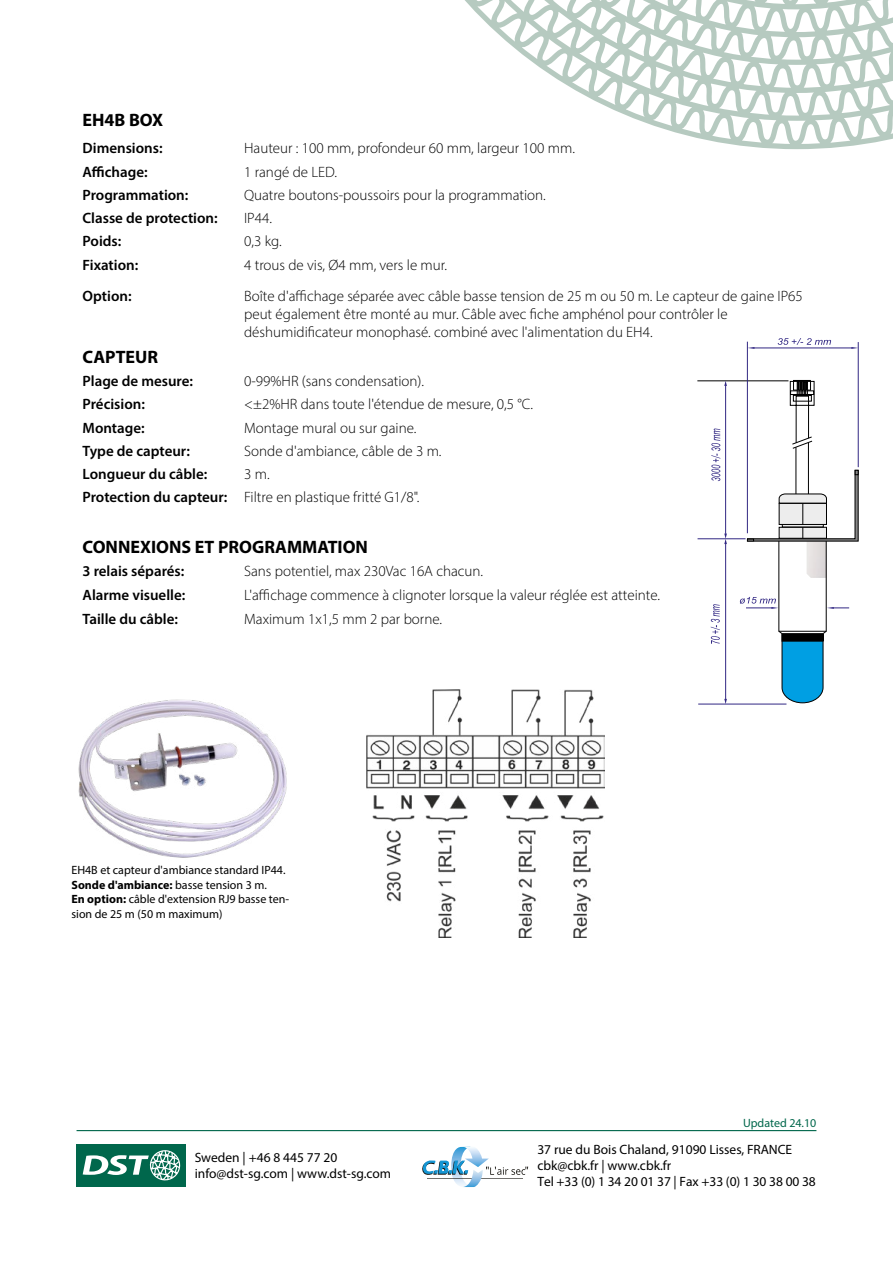
<style>
.page{position:relative;width:893px;height:1263px;background:#fff}
.page>*{position:absolute;margin:0;border:0;box-sizing:border-box;transform-origin:0 0}
.t1{font:700 18px "Myriad Pro";color:#000}
.t2{font:300 15px/18px "Myriad Pro";color:#000}
.t3{font:600 15px "Myriad Pro";color:#000}
.t4{font:13.5px/16.2px "Myriad Pro";color:#000}
.t5{font:12px/14.4px "Myriad Pro";color:#000}
.t6{font:12px "Myriad Pro";color:#00674b}
.s1{font-weight:600}
.s2{font-weight:700}
</style>
<div class="page">
<hr style="left:77px;top:1130px;width:739px;height:1px;background:#00674b">
<svg style="left:465px;top:0;width:428px;height:149px"></svg>
<div style="left:77px;top:1144px;width:109px;height:42px;background:#00674c"></div>
<svg style="left:83px;top:1150px;width:98px;height:31px"></svg>
<img style="left:78px;top:699px;width:209px;height:159px">
<hr style="left:698px;top:704px;width:88px;height:1px;background:#312783">
<hr style="left:747px;top:342px;width:1px;height:191px;background:#312783">
<hr style="left:858px;top:342px;width:1px;height:125px;background:#312783">
<hr style="left:754px;top:348px;width:98px;height:1px;background:#312783">
<svg style="left:747px;top:347px;width:7px;height:2px"></svg>
<svg style="left:851px;top:347px;width:7px;height:2px"></svg>
<svg style="left:778px;top:338px;width:53px;height:7px"></svg>
<svg style="left:697px;top:380px;width:162px;height:324px"></svg>
<img style="left:367px;top:690px;width:237px;height:248px">
<svg style="left:422px;top:1147px;width:106px;height:40px"></svg>
<p class="t1" style="left:83px;top:108px;width:82px">EH4B BOX</p>
<p class="t3" style="left:83px;top:139px;width:82px">Dimensions:</p>
<p class="t2" style="left:244px;top:139px;width:332px">Hauteur : 100 mm, profondeur 60 mm, largeur 100 mm.</p>
<p class="t3" style="left:83px;top:162px;width:67px">Affichage:</p>
<p class="t2" style="left:244px;top:162px;width:94px">1 rangé de LED.</p>
<p class="t3" style="left:83px;top:185px;width:107px">Programmation:</p>
<p class="t2" style="left:244px;top:186px;width:303px">Quatre boutons-poussoirs pour la programmation.</p>
<p class="t3" style="left:83px;top:208px;width:137px">Classe de protection:</p>
<p class="t2" style="left:244px;top:209px;width:29px">IP44.</p>
<p class="t3" style="left:83px;top:232px;width:40px">Poids:</p>
<p class="t2" style="left:244px;top:232px;width:39px">0,3 kg.</p>
<p class="t3" style="left:83px;top:255px;width:57px">Fixation:</p>
<p class="t2" style="left:244px;top:255px;width:205px">4 trous de vis, Ø4 mm, vers le mur.</p>
<p class="t3" style="left:83px;top:287px;width:51px">Option:</p>
<p class="t2" style="left:244px;top:287px;width:560px">Boîte d'affichage séparée avec câble basse tension de 25 m ou 50 m. Le capteur de gaine IP65 peut également être monté au mur. Câble avec fiche amphénol pour contrôler le déshumidificateur monophasé. combiné avec l'alimentation du EH4.</p>
<p class="t1" style="left:83px;top:345px;width:77px">CAPTEUR</p>
<p class="t3" style="left:83px;top:371px;width:112px">Plage de mesure:</p>
<p class="t2" style="left:244px;top:372px;width:182px">0-99%HR (sans condensation).</p>
<p class="t3" style="left:83px;top:395px;width:64px">Précision:</p>
<p class="t2" style="left:244px;top:395px;width:290px">&lt;±2%HR dans toute l'étendue de mesure, 0,5 °C.</p>
<p class="t3" style="left:83px;top:418px;width:64px">Montage:</p>
<p class="t2" style="left:244px;top:418px;width:174px">Montage mural ou sur gaine.</p>
<p class="t3" style="left:83px;top:441px;width:109px">Type de capteur:</p>
<p class="t2" style="left:244px;top:442px;width:199px">Sonde d'ambiance, câble de 3 m.</p>
<p class="t3" style="left:83px;top:464px;width:126px">Longueur du câble:</p>
<p class="t2" style="left:83px;top:462px;width:338px;line-height:23.2px;text-indent:162px">3 m.<br><span class="s1">Protection du capteur:</span> Filtre en plastique fritté G1/8".</p>
<p class="t1" style="left:83px;top:535px;width:287px">CONNEXIONS ET PROGRAMMATION</p>
<p class="t3" style="left:83px;top:562px;width:103px">3 relais séparés:</p>
<p class="t2" style="left:244px;top:562px;width:241px">Sans potentiel, max 230Vac 16A chacun.</p>
<p class="t3" style="left:83px;top:586px;width:104px">Alarme visuelle:</p>
<p class="t2" style="left:244px;top:586px;width:418px">L'affichage commence à clignoter lorsque la valeur réglée est atteinte.</p>
<p class="t3" style="left:83px;top:609px;width:97px">Taille du câble:</p>
<p class="t2" style="left:244px;top:609px;width:200px">Maximum 1x1,5 mm 2 par borne.</p>
<p class="t5" style="left:71px;top:863px;width:219px">EH4B et capteur d'ambiance standard IP44.<br><span class="s2">Sonde d'ambiance:</span> basse tension 3 m.<br><span class="s2">En option:</span> câble d'extension RJ9 basse ten&shy;sion de 25 m (50 m maximum)</p>
<p class="t4" style="left:195px;top:1149px;width:198px">Sweden | +46 8 445 77 20 info@dst-sg.com | www.dst-sg.com</p>
<p class="t6" style="left:743px;top:1116px;width:75px">Updated 24.10</p>
<p class="t4" style="left:537px;top:1141px;width:280px">37 rue du Bois Chaland, 91090 Lisses, FRANCE cbk@cbk.fr | www.cbk.fr<br>Tel +33 (0) 1 34 20 01 37 | Fax +33 (0) 1 30 38 00 38</p>
</div>
